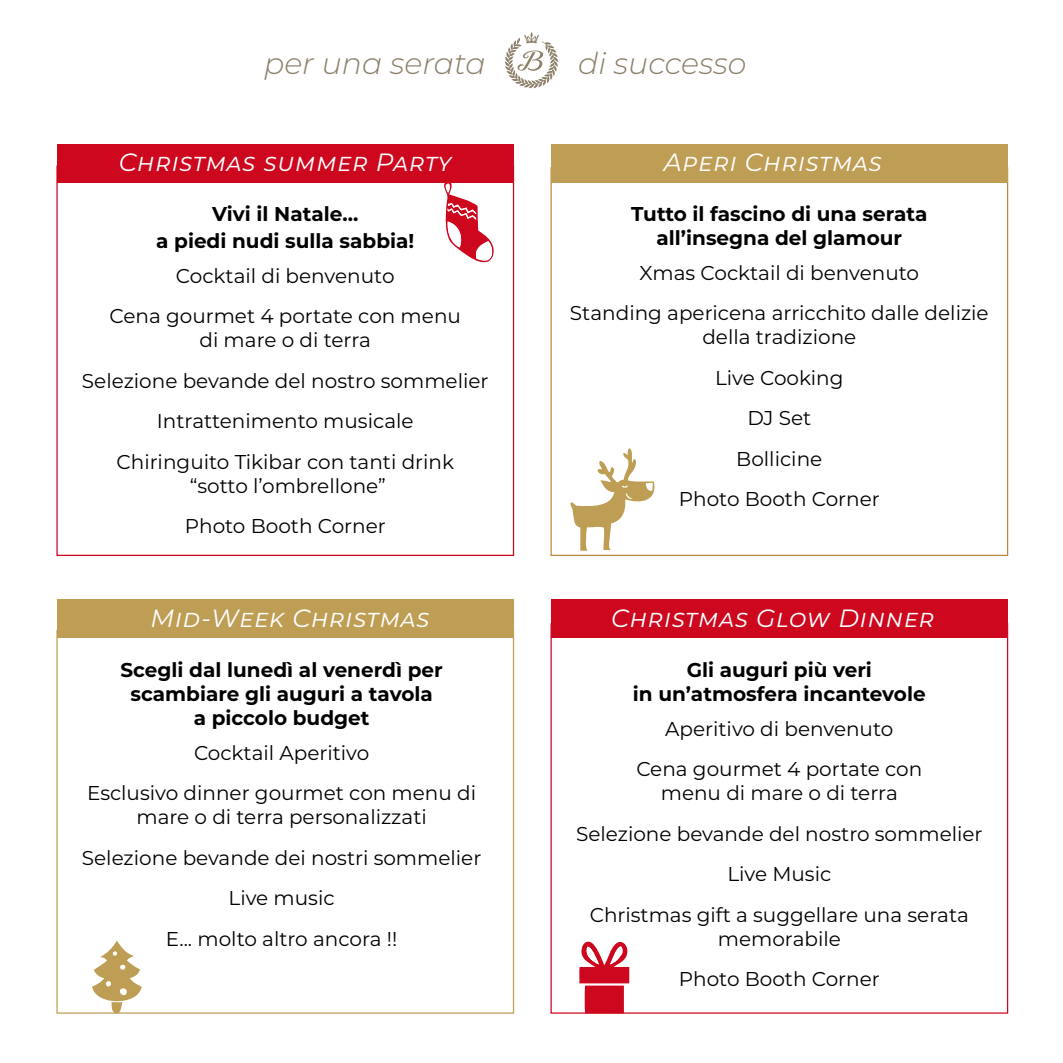
<style>
.page{position:relative;width:1063px;height:1063px;background:#fff}
.page>*{position:absolute;margin:0;border:0;box-sizing:border-box;transform-origin:0 0}
.t1{font:italic 300 30px "Montserrat";color:#8c8069}
.t2{font:italic 25px "Montserrat";letter-spacing:.03em;color:#fff}
.t3{font:20px/40.5px "Montserrat";color:#000;text-align:center}
.t4{font:700 20px/24px "Montserrat";color:#000;text-align:center}
</style>
<div class="page">
<div style="left:57px;top:599px;width:456px;height:39px;background:#be9e55"></div>
<div style="left:551px;top:599px;width:457px;height:39px;background:#cd071e"></div>
<div style="left:57px;top:144px;width:456px;height:39px;background:#cd071e"></div>
<div style="left:551px;top:144px;width:457px;height:39px;background:#be9e55"></div>
<svg style="left:505px;top:32px;width:53px;height:56px"></svg>
<svg style="left:444px;top:183px;width:50px;height:80px"></svg>
<svg style="left:570px;top:448px;width:85px;height:103px"></svg>
<svg style="left:579px;top:941px;width:50px;height:72px"></svg>
<svg style="left:92px;top:941px;width:50px;height:73px"></svg>
<h1 class="t1" style="left:264px;top:43px;width:223px">per una serata</h1>
<h1 class="t1" style="left:578px;top:43px;width:170px">di successo</h1>
<p class="t2" style="left:119px;top:145px;width:335px">Christmas summer Party</p>
<p class="t2" style="left:664px;top:145px;width:219px">Aperi Christmas</p>
<p class="t4" style="left:156px;top:199px;width:260px;line-height:27px">Vivi il Natale…<br>a piedi nudi sulla sabbia!</p>
<p class="t3" style="left:110px;top:255px;width:353px">Cocktail di benvenuto<br>Cena gourmet 4 portate con menu</p>
<p class="t3" style="left:82px;top:319px;width:408px">di mare o di terra<br>Selezione bevande del nostro sommelier<br>Intrattenimento musicale<br>Chiringuito Tikibar con tanti drink</p>
<p class="t3" style="left:185px;top:465px;width:203px;text-align:left">“sotto l’ombrellone”<br>Photo Booth Corner</p>
<p class="t4" style="left:631px;top:201px;width:298px">Tutto il fascino di una serata all’insegna del glamour</p>
<p class="t3" style="left:570px;top:252px;width:420px">Xmas Cocktail di benvenuto<br>Standing apericena arricchito dalle delizie</p>
<p class="t3" style="left:679px;top:316px;width:203px">della tradizione<br>Live Cooking<br>DJ Set<br>Bollicine<br>Photo Booth Corner</p>
<p class="t2" style="left:150px;top:601px;width:280px">Mid-Week Christmas</p>
<p class="t2" style="left:611px;top:601px;width:325px">Christmas Glow Dinner</p>
<p class="t4" style="left:121px;top:657px;width:324px">Scegli dal lunedì al venerdì per scambiare gli auguri a tavola<br>a piccolo budget</p>
<p class="t3" style="left:87px;top:732px;width:391px">Cocktail Aperitivo<br>Esclusivo dinner gourmet con menu di</p>
<p class="t3" style="left:82px;top:796px;width:401px">mare o di terra personalizzati<br>Selezione bevande dei nostri sommelier<br>Live music<br>E... molto altro ancora !!</p>
<p class="t4" style="left:633px;top:657px;width:294px">Gli auguri più veri<br>in un’atmosfera incantevole</p>
<p class="t3" style="left:636px;top:708px;width:287px">Aperitivo di benvenuto<br>Cena gourmet 4 portate con</p>
<p class="t3" style="left:576px;top:772px;width:408px">menu di mare o di terra<br>Selezione bevande del nostro sommelier<br>Live Music<br>Christmas gift a suggellare una serata</p>
<p class="t3" style="left:679px;top:918px;width:203px">memorabile<br>Photo Booth Corner</p>
</div>
